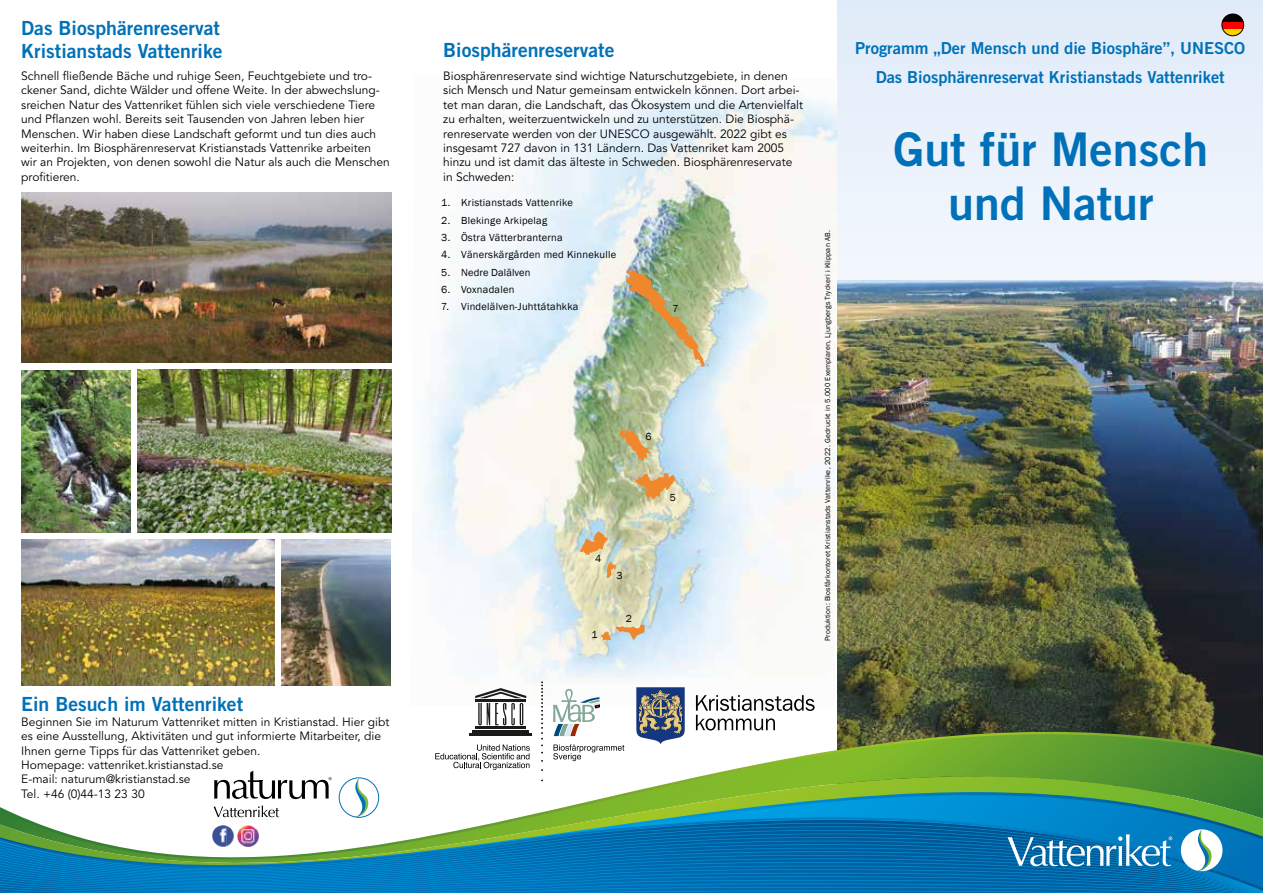
<style>
.page{position:relative;width:1263px;height:893px;background:#fff}
.page>*{position:absolute;margin:0;border:0;box-sizing:border-box;transform-origin:0 0}
.t1{font:46.5px/54px "Trade Gothic LT Std Bd 2";color:#0071b8;text-align:center}
.t2{font:19.5px/23.4px "Trade Gothic LT Std Bd 2";color:#0071b8}
.t3{font:16.5px/28.3px "Trade Gothic LT Std Bd 2";color:#0071b8;text-align:center}
.t4{font:12px/14.4px "Avenir LT Std";color:#000}
.t5{font:10.5px "Franklin Gothic";letter-spacing:.025em;color:#000}
.t6{font:7.5px "Franklin Gothic";letter-spacing:.02em;color:#000}
</style>
<div class="page">
<div style="left:838px;top:0;width:425px;height:446px;background:#eaf1fb"></div>
<img style="left:837px;top:281px;width:426px;height:447px">
<img style="left:423px;top:93px;width:414px;height:614px">
<img style="left:626px;top:269px;width:78px;height:98px">
<svg style="left:606px;top:562px;width:10px;height:16px"></svg>
<svg style="left:580px;top:531px;width:28px;height:24px"></svg>
<svg style="left:601px;top:624px;width:44px;height:16px"></svg>
<svg style="left:633px;top:473px;width:42px;height:26px"></svg>
<svg style="left:619px;top:429px;width:32px;height:32px"></svg>
<hr style="left:475px;top:726px;width:51px;height:3px;background:#1b1b1a">
<svg style="left:475px;top:688px;width:51px;height:37px"></svg>
<svg style="left:541px;top:681px;width:2px;height:47px"></svg>
<svg style="left:553px;top:688px;width:47px;height:40px"></svg>
<svg style="left:696px;top:695px;width:119px;height:33px"></svg>
<svg style="left:636px;top:687px;width:49px;height:41px"></svg>
<svg style="left:435px;top:728px;width:828px;height:36px"></svg>
<svg style="left:214px;top:766px;width:1049px;height:33px"></svg>
<svg style="left:261px;top:799px;width:1002px;height:7px"></svg>
<svg style="left:0;top:806px;width:1263px;height:5px"></svg>
<svg style="left:0;top:811px;width:1263px;height:4px"></svg>
<svg style="left:0;top:815px;width:1263px;height:2px"></svg>
<svg style="left:0;top:817px;width:1263px;height:8px"></svg>
<img style="left:21px;top:192px;width:370px;height:171px">
<img style="left:21px;top:370px;width:109px;height:163px">
<img style="left:137px;top:370px;width:254px;height:163px">
<img style="left:282px;top:540px;width:109px;height:146px">
<img style="left:21px;top:540px;width:254px;height:146px">
<svg style="left:0;top:825px;width:1263px;height:68px"></svg>
<img style="left:237px;top:829px;width:22px;height:18px">
<div style="left:1222px;top:14px;width:22px;height:22px;background:#ffcf00;border-radius:11px"></div>
<svg style="left:1222px;top:21px;width:22px;height:8px"></svg>
<svg style="left:1222px;top:14px;width:22px;height:7px"></svg>
<div style="left:1222px;top:14px;width:22px;height:22px;border:1px solid #000;border-radius:50%"></div>
<h2 class="t2" style="left:21px;top:16px;width:203px">Das Biosphärenreservat<br>Kristianstads Vattenrike</h2>
<p class="t4" style="left:21px;top:69px;width:370px">Schnell fließende Bäche und ruhige Seen, Feuchtgebiete und tro&shy;ckener Sand, dichte Wälder und offene Weite. In der abwechslung&shy;sreichen Natur des Vattenriket fühlen sich viele verschiedene Tiere und Pflanzen wohl. Bereits seit Tausenden von Jahren leben hier Menschen. Wir haben diese Landschaft geformt und tun dies auch weiterhin. Im Biosphärenreservat Kristianstads Vattenrike arbeiten<br>wir an Projekten, von denen sowohl die Natur als auch die Menschen profitieren.</p>
<h2 class="t2" style="left:21px;top:692px;width:223px">Ein Besuch im Vattenriket</h2>
<p class="t4" style="left:21px;top:715px;width:370px">Beginnen Sie im Naturum Vattenriket mitten in Kristianstad. Hier gibt es eine Ausstellung, Aktivitäten und gut informierte Mitarbeiter, die Ihnen gerne Tipps für das Vattenriket geben.<br>Homepage: vattenriket.kristianstad.se<br>E-mail: naturum@kristianstad.se<br>Tel. +46 (0)44-13 23 30</p>
<h2 class="t2" style="left:443px;top:38px;width:173px">Biosphärenreservate</h2>
<p class="t4" style="left:443px;top:69px;width:361px">Biosphärenreservate sind wichtige Naturschutzgebiete, in denen sich Mensch und Natur gemeinsam entwickeln können. Dort arbei&shy;tet man daran, die Landschaft, das Ökosystem und die Artenvielfalt zu erhalten, weiterzuentwickeln und zu unterstützen. Die Biosphä&shy;renreservate werden von der UNESCO ausgewählt. 2022 gibt es insgesamt 727 davon in 131 Ländern. Das Vattenriket kam 2005 hinzu und ist damit das älteste in Schweden. Biosphärenreservate in Schweden:</p>
<p class="t5" style="left:441px;top:196px;width:133px">1. Kristianstads Vattenrike</p>
<p class="t5" style="left:441px;top:214px;width:107px">2. Blekinge Arkipelag</p>
<p class="t5" style="left:441px;top:231px;width:123px">3. Östra Vätterbranterna</p>
<p class="t5" style="left:441px;top:248px;width:176px">4. Vänerskärgården med Kinnekulle</p>
<p class="t5" style="left:441px;top:266px;width:91px">5. Nedre Dalälven</p>
<p class="t5" style="left:441px;top:283px;width:75px">6. Voxnadalen</p>
<p class="t5" style="left:441px;top:300px;width:139px">7. Vindelälven-Juhttátahkka</p>
<p class="t5" style="left:672px;top:302px;width:8px">7</p>
<p class="t5" style="left:645px;top:430px;width:8px">6</p>
<p class="t5" style="left:670px;top:491px;width:8px">5</p>
<p class="t5" style="left:595px;top:552px;width:8px">4</p>
<p class="t5" style="left:591px;top:628px;width:8px">1</p>
<p class="t5" style="left:616px;top:569px;width:8px">3</p>
<p class="t5" style="left:626px;top:612px;width:8px">2</p>
<p class="t6" style="left:823px;top:641px;width:412px;rotate:-90deg">Produktion: Biosfärkontoret Kristianstads Vattenrike, 2022. Gedruckt in 5.000 Exemplaren, Ljungbergs Tryckeri i Klippan AB.</p>
<h3 class="t3" style="left:855px;top:34px;width:391px">Programm „Der Mensch und die Biosphäre”, UNESCO<br>Das Biosphärenreservat Kristianstads Vattenriket</h3>
<h1 class="t1" style="left:893px;top:122px;width:317px">Gut für Mensch und Natur</h1>
</div>
